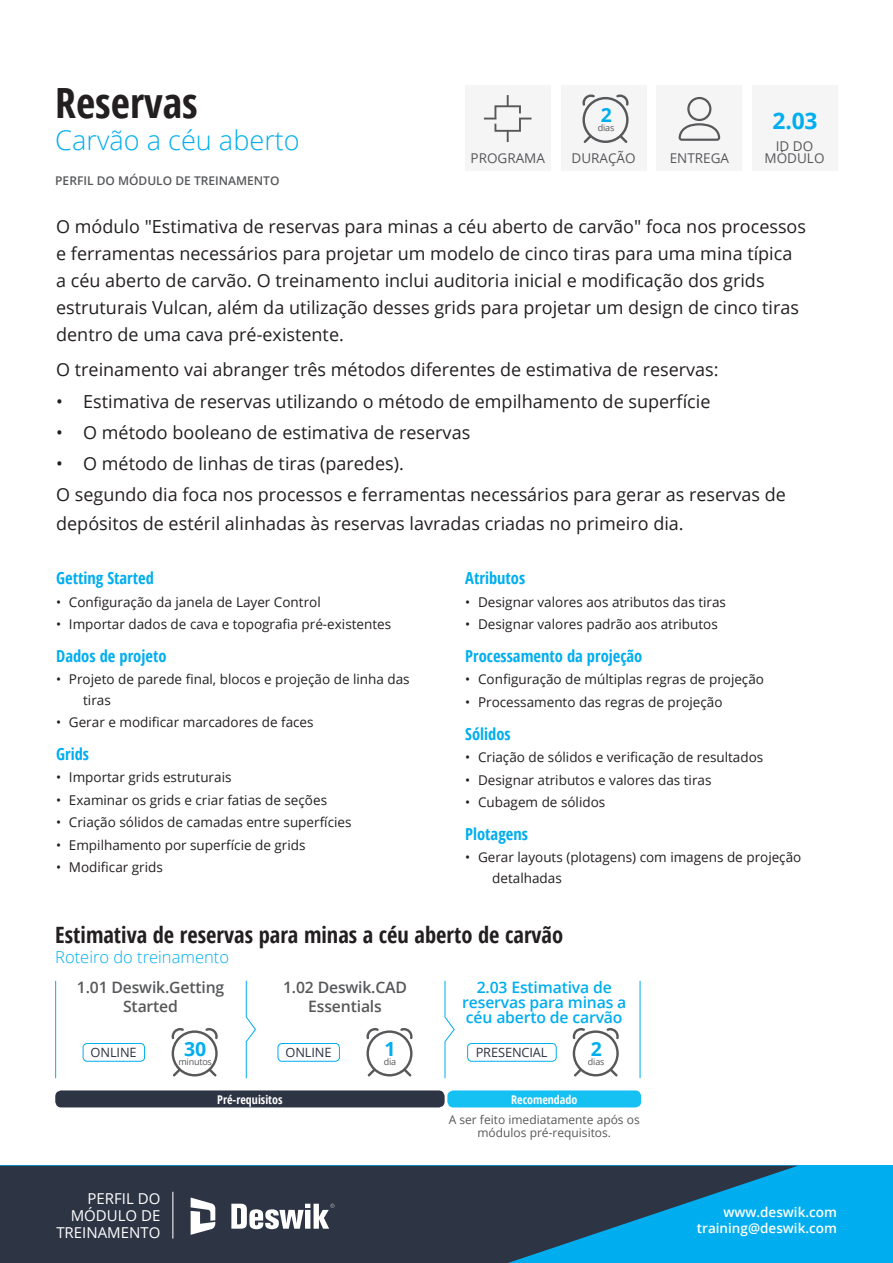
<style>
.page{position:relative;width:893px;height:1263px;background:#fff}
.page>*{position:absolute;margin:0;border:0;box-sizing:border-box;transform-origin:0 0}
.t1{font:700 condensed 41.7px "Open Sans";color:#231f20}
.t2{font:300 27.15px "Open Sans";color:#00aeef}
.t3{font:700 22.8px "Open Sans";color:#00aeef}
.t4{font:700 condensed 22.5px "Open Sans";color:#231f20}
.t5{font:700 19.5px "Open Sans";color:#00aeef}
.t6{font:18px/27px "Open Sans";color:#231f20}
.t7{font:700 condensed 16.5px "Open Sans";color:#00aeef}
.t8{font:300 16.5px "Open Sans";color:#00aeef}
.t9{font:600 15.75px/15px "Open Sans";letter-spacing:-.01em;color:#00aeef;text-align:center}
.t10{font:600 15.75px/18.9px "Open Sans";letter-spacing:-.01em;color:#57585a;text-align:center}
.t11{font:15px/17.2px "Open Sans";color:#fff;text-align:right}
.t12{font:13.5px/20.2px "Open Sans";color:#231f20}
.t13{font:600 13.5px "Open Sans";color:#fff}
.t14{font:13.5px/12px "Open Sans";color:#57585a;text-align:center}
.t15{font:12.9px "Open Sans";letter-spacing:-.01em;color:#2d3443}
.t16{font:12px/13.5px "Open Sans";color:#57585a;text-align:center}
.t17{font:600 12px "Open Sans";color:#57585a}
.t18{font:700 condensed 12px "Open Sans";color:#fff}
.t19{font:9px "Open Sans";letter-spacing:-.02em;color:#57585a}
</style>
<div class="page">
<div style="left:0;top:1166px;width:893px;height:97px;background:#00aeef"></div>
<svg style="left:573px;top:1028px;width:46px;height:48px"></svg>
<svg style="left:444px;top:980px;width:11px;height:99px"></svg>
<hr style="left:640px;top:981px;width:1px;height:97px;background:#00aeef">
<div style="left:55px;top:1090px;width:390px;height:17px;background:#2d3443;border-radius:6px"></div>
<div style="left:447px;top:1090px;width:194px;height:17px;background:#15c0f2;border-radius:6px"></div>
<div style="left:467px;top:1043px;width:90px;height:18px;border:1px solid #00aeef;border-radius:4px"></div>
<div style="left:561px;top:85px;width:85px;height:85px;background:#f5f5f6"></div>
<svg style="left:582px;top:94px;width:47px;height:49px"></svg>
<div style="left:657px;top:85px;width:85px;height:85px;background:#f5f5f6"></div>
<svg style="left:679px;top:97px;width:41px;height:44px"></svg>
<div style="left:465px;top:85px;width:85px;height:85px;background:#f5f5f6"></div>
<svg style="left:0;top:1166px;width:797px;height:97px;fill:#2d3443"></svg>
<svg style="left:484px;top:95px;width:47px;height:47px"></svg>
<svg style="left:172px;top:1028px;width:46px;height:48px"></svg>
<svg style="left:366px;top:1028px;width:47px;height:48px"></svg>
<svg style="left:246px;top:980px;width:10px;height:99px"></svg>
<hr style="left:55px;top:981px;width:1px;height:97px;background:#00aeef">
<div style="left:83px;top:1043px;width:62px;height:18px;border:1px solid #00aeef;border-radius:4px"></div>
<div style="left:278px;top:1043px;width:62px;height:18px;border:1px solid #00aeef;border-radius:4px"></div>
<div style="left:753px;top:85px;width:85px;height:85px;background:#f5f5f6"></div>
<hr style="left:172px;top:1192px;width:1px;height:46px;background:#fff">
<svg style="left:231px;top:1204px;width:103px;height:25px;background:#9da0a7"></svg>
<svg style="left:191px;top:1197px;width:24px;height:38px"></svg>
<p class="t1" style="left:55px;top:73px;width:144px">Reservas</p>
<p class="t2" style="left:55px;top:122px;width:246px">Carvão a céu aberto</p>
<p class="t17" style="left:55px;top:172px;width:226px">PERFIL DO MÓDULO DE TREINAMENTO</p>
<p class="t5" style="left:601px;top:101px;width:13px">2</p>
<p class="t19" style="left:598px;top:122px;width:18px">dias</p>
<p class="t14" style="left:471px;top:151px;width:76px">PROGRAMA</p>
<p class="t14" style="left:571px;top:151px;width:66px">DURAÇÃO</p>
<p class="t14" style="left:670px;top:151px;width:61px">ENTREGA</p>
<p class="t3" style="left:773px;top:104px;width:46px">2.03</p>
<p class="t14" style="left:765px;top:140px;width:61px">ID DO<br>MÓDULO</p>
<p class="t6" style="left:56px;top:212px;width:751px">O módulo "Estimativa de reservas para minas a céu aberto de carvão" foca nos processos e ferramentas necessários para projetar um modelo de cinco tiras para uma mina típica a céu aberto de carvão. O treinamento inclui auditoria inicial e modificação dos grids estruturais Vulcan, além da utilização desses grids para projetar um design de cinco tiras dentro de uma cava pré-existente.</p>
<p class="t6" style="left:56px;top:356px;width:664px">O treinamento vai abranger três métodos diferentes de estimativa de reservas:</p>
<p class="t6" style="left:56px;top:387px;width:656px">• Estimativa de reservas utilizando o método de empilhamento de superfície</p>
<p class="t6" style="left:56px;top:418px;width:416px">• O método booleano de estimativa de reservas</p>
<p class="t6" style="left:56px;top:449px;width:349px">• O método de linhas de tiras (paredes).</p>
<p class="t6" style="left:56px;top:480px;width:731px;line-height:28.5px">O segundo dia foca nos processos e ferramentas necessários para gerar as reservas de depósitos de estéril alinhadas às reservas lavradas criadas no primeiro dia.</p>
<p class="t7" style="left:56px;top:567px;width:99px">Getting Started</p>
<p class="t12" style="left:56px;top:591px;width:266px">• Configuração da janela de Layer Control</p>
<p class="t12" style="left:56px;top:614px;width:337px">• Importar dados de cava e topografia pré-existentes</p>
<p class="t7" style="left:56px;top:644px;width:112px">Dados de projeto</p>
<p class="t12" style="left:83px;top:669px;width:328px;text-indent:-27px">• Projeto de parede final, blocos e projeção de linha das tiras</p>
<p class="t12" style="left:56px;top:712px;width:259px">• Gerar e modificar marcadores de faces</p>
<p class="t7" style="left:56px;top:742px;width:34px">Grids</p>
<p class="t12" style="left:56px;top:767px;width:177px">• Importar grids estruturais</p>
<p class="t12" style="left:56px;top:789px;width:272px">• Examinar os grids e criar fatias de seções</p>
<p class="t12" style="left:56px;top:812px;width:297px">• Criação sólidos de camadas entre superfícies</p>
<p class="t12" style="left:56px;top:834px;width:251px">• Empilhamento por superfície de grids</p>
<p class="t12" style="left:56px;top:857px;width:108px">• Modificar grids</p>
<p class="t7" style="left:465px;top:567px;width:61px">Atributos</p>
<p class="t12" style="left:465px;top:591px;width:262px">• Designar valores aos atributos das tiras</p>
<p class="t12" style="left:465px;top:614px;width:254px">• Designar valores padrão aos atributos</p>
<p class="t7" style="left:465px;top:644px;width:179px">Processamento da projeção</p>
<p class="t12" style="left:465px;top:669px;width:300px">• Configuração de múltiplas regras de projeção</p>
<p class="t12" style="left:465px;top:691px;width:259px">• Processamento das regras de projeção</p>
<p class="t7" style="left:465px;top:722px;width:47px">Sólidos</p>
<p class="t12" style="left:465px;top:747px;width:300px">• Criação de sólidos e verificação de resultados</p>
<p class="t12" style="left:465px;top:769px;width:248px">• Designar atributos e valores das tiras</p>
<p class="t12" style="left:465px;top:792px;width:142px">• Cubagem de sólidos</p>
<p class="t7" style="left:465px;top:822px;width:64px">Plotagens</p>
<p class="t12" style="left:492px;top:847px;width:311px;text-indent:-27px">• Gerar layouts (plotagens) com imagens de projeção detalhadas</p>
<p class="t4" style="left:55px;top:919px;width:509px">Estimativa de reservas para minas a céu aberto de carvão</p>
<p class="t8" style="left:55px;top:945px;width:175px">Roteiro do treinamento</p>
<p class="t9" style="left:462px;top:979px;width:166px">2.03 Estimativa de reservas para minas a céu aberto de carvão</p>
<p class="t5" style="left:591px;top:1035px;width:13px">2</p>
<p class="t19" style="left:588px;top:1055px;width:18px">dias</p>
<p class="t18" style="left:217px;top:1091px;width:67px">Pré-requisitos</p>
<p class="t18" style="left:511px;top:1091px;width:68px">Recomendado</p>
<p class="t10" style="left:77px;top:977px;width:149px">1.01 Deswik.Getting<br>Started</p>
<p class="t10" style="left:283px;top:977px;width:126px">1.02 Deswik.CAD<br>Essentials</p>
<p class="t5" style="left:184px;top:1035px;width:24px">30</p>
<p class="t19" style="left:178px;top:1055px;width:35px">minutos</p>
<p class="t5" style="left:384px;top:1035px;width:13px">1</p>
<p class="t19" style="left:384px;top:1055px;width:14px">dia</p>
<p class="t15" style="left:91px;top:1043px;width:48px">ONLINE</p>
<p class="t15" style="left:285px;top:1043px;width:48px">ONLINE</p>
<p class="t15" style="left:476px;top:1043px;width:73px">PRESENCIAL</p>
<p class="t11" style="left:56px;top:1189px;width:106px">PERFIL DO<br>MÓDULO DE<br>TREINAMENTO</p>
<p class="t16" style="left:449px;top:1112px;width:192px">A ser feito imediatamente após os módulos pré-requisitos.</p>
<p class="t13" style="left:723px;top:1203px;width:115px">www.deswik.com</p>
<p class="t13" style="left:697px;top:1219px;width:142px">training@deswik.com</p>
</div>
